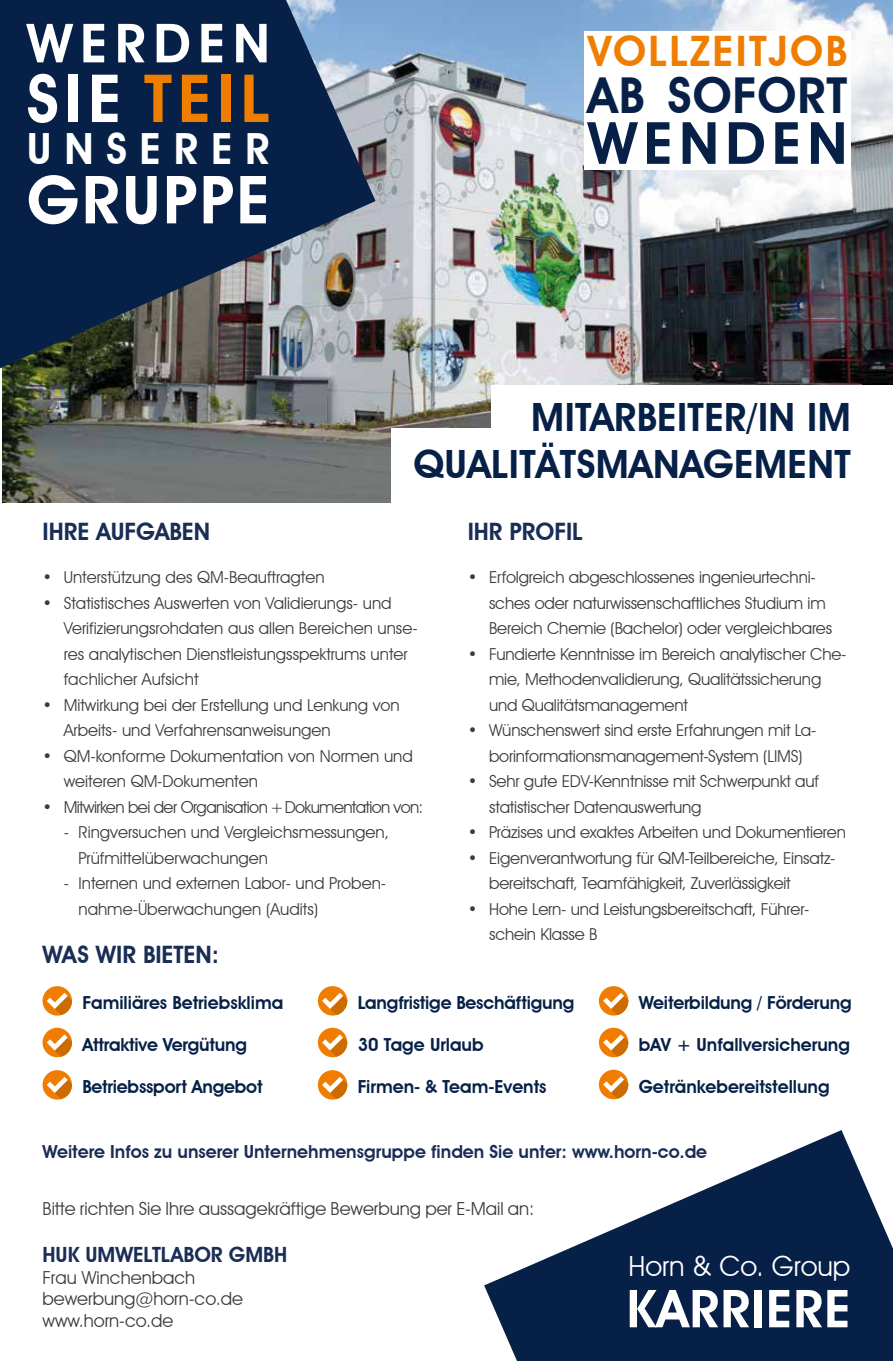
<style>
.page{position:relative;width:893px;height:1361px;background:#fff}
.page>*{position:absolute;margin:0;border:0;box-sizing:border-box;transform-origin:0 0}
.t1{font:600 66.6px "Avant Garde IT Cby BT";letter-spacing:.09em;color:#ef7d00}
.t2{font:600 66.6px "Avant Garde IT Cby BT";letter-spacing:.035em;color:#fff}
.t3{font:600 58.5px "Avant Garde IT Cby BT";letter-spacing:.11em;color:#062047}
.t4{font:600 54.15px "Avant Garde IT Cby BT";letter-spacing:.14em;color:#fff}
.t5{font:600 52.5px "Avant Garde IT Cby BT";letter-spacing:.02em;color:#fff}
.t6{font:600 49.5px "Avant Garde IT Cby BT";letter-spacing:.02em;color:#062047}
.t7{font:600 43.05px "Avant Garde IT Cby BT";letter-spacing:.295em;color:#fff}
.t8{font:600 42px "Avant Garde IT Cby BT";letter-spacing:.055em;color:#ef7d00}
.t9{font:600 39px/46.8px "Avant Garde IT Cby BT";letter-spacing:.01em;color:#062047;text-align:right}
.t10{font:27.75px "Avant Garde IT Cby BT";color:#fff}
.t11{font:600 24px "Avant Garde IT Cby BT";color:#1a2d55}
.t12{font:600 21px "Avant Garde IT Cby BT";color:#1a2d55}
.t13{font:600 18px "Avant Garde IT Cby BT";color:#062047}
.t14{font:18px/21.6px "Avant Garde IT Cby BT";color:#3c3c3b}
.t15{font:600 18px "Avant Garde IT Cby BT";color:#1a2d55}
.t16{font:16.5px/25.5px "Avant Garde IT Cby BT";letter-spacing:-.01em;color:#3c3c3b}
.t17{font:16.5px "Avant Garde IT Cby BT";letter-spacing:-.035em;color:#3c3c3b}
.s1{color:#fff}
</style>
<div class="page">
<img style="left:2px;top:0;width:891px;height:502px">
<svg style="left:0;top:0;width:376px;height:368px;fill:#062047"></svg>
<svg style="left:484px;top:1130px;width:409px;height:231px;fill:#062047"></svg>
<div style="left:584px;top:32px;width:267px;height:138px;background:#fff"></div>
<div style="left:492px;top:385px;width:401px;height:55px;background:#fff"></div>
<div style="left:392px;top:429px;width:501px;height:75px;background:#fff"></div>
<div style="left:43px;top:986px;width:29px;height:29px;background:#f07d00;border-radius:50%"></div>
<svg style="left:47px;top:993px;width:25px;height:22px"></svg>
<svg style="left:43px;top:1027px;width:29px;height:30px"></svg>
<svg style="left:47px;top:1034px;width:25px;height:22px"></svg>
<div style="left:43px;top:1070px;width:29px;height:29px;background:#f07d00;border-radius:50%"></div>
<svg style="left:47px;top:1077px;width:25px;height:22px"></svg>
<div style="left:599px;top:986px;width:29px;height:29px;background:#f07d00;border-radius:50%"></div>
<svg style="left:603px;top:993px;width:25px;height:22px"></svg>
<svg style="left:599px;top:1027px;width:29px;height:30px"></svg>
<svg style="left:603px;top:1034px;width:25px;height:22px"></svg>
<svg style="left:599px;top:1069px;width:29px;height:30px"></svg>
<svg style="left:603px;top:1076px;width:25px;height:22px"></svg>
<div style="left:318px;top:986px;width:29px;height:29px;background:#f07d00;border-radius:50%"></div>
<svg style="left:322px;top:993px;width:25px;height:22px"></svg>
<svg style="left:318px;top:1027px;width:29px;height:30px"></svg>
<svg style="left:322px;top:1034px;width:25px;height:22px"></svg>
<div style="left:318px;top:1070px;width:29px;height:29px;background:#f07d00;border-radius:50%"></div>
<svg style="left:322px;top:1077px;width:25px;height:22px"></svg>
<h3 class="t4" style="left:27px;top:11px;width:244px">WERDEN</h3>
<h1 class="t1" style="left:27px;top:58px;width:244px"><span class="s1">SIE</span> TEIL</h1>
<h3 class="t7" style="left:27px;top:122px;width:244px">UNSERER</h3>
<h1 class="t2" style="left:27px;top:160px;width:244px">GRUPPE</h1>
<h3 class="t8" style="left:588px;top:26px;width:261px">VOLLZEITJOB</h3>
<h3 class="t6" style="left:588px;top:65px;width:261px">AB SOFORT</h3>
<h2 class="t3" style="left:588px;top:108px;width:261px">WENDEN</h2>
<h3 class="t9" style="left:413px;top:394px;width:439px">MITARBEITER/IN IM<br>QUALITÄTSMANAGEMENT</h3>
<h3 class="t11" style="left:43px;top:517px;width:169px">IHRE AUFGABEN</h3>
<p class="t16" style="left:43px;top:565px;width:284px">• Unterstützung des QM-Beauftragten</p>
<p class="t16" style="left:64px;top:590px;width:355px;text-indent:-21px">• Statistisches Auswerten von Validierungs- und Verifizierungsrohdaten aus allen Bereichen unse&shy;res analytischen Dienstleistungsspektrums unter fachlicher Aufsicht</p>
<p class="t16" style="left:64px;top:692px;width:338px;text-indent:-21px">• Mitwirkung bei der Erstellung und Lenkung von<br>Arbeits- und Verfahrensanweisungen</p>
<p class="t16" style="left:64px;top:743px;width:351px;text-indent:-21px">• QM-konforme Dokumentation von Normen und weiteren QM-Dokumenten</p>
<p class="t17" style="left:43px;top:797px;width:382px">• Mitwirken bei der Organisation + Dokumentation von:</p>
<p class="t16" style="left:79px;top:819px;width:312px;text-indent:-15px">- Ringversuchen und Vergleichsmessungen,<br>Prüfmittelüberwachungen</p>
<p class="t16" style="left:79px;top:870px;width:309px;text-indent:-15px">- Internen und externen Labor- und Proben&shy;nahme-Überwachungen (Audits)</p>
<h3 class="t11" style="left:468px;top:517px;width:117px">IHR PROFIL</h3>
<p class="t16" style="left:489px;top:565px;width:345px;text-indent:-21px">• Erfolgreich abgeschlossenes ingenieurtechni&shy;sches oder naturwissenschaftliches Studium im<br>Bereich Chemie (Bachelor) oder vergleichbares</p>
<p class="t16" style="left:489px;top:641px;width:359px;text-indent:-21px">• Fundierte Kenntnisse im Bereich analytischer Che&shy;mie, Methodenvalidierung, Qualitätssicherung und Qualitätsmanagement</p>
<p class="t16" style="left:468px;top:718px;width:350px;text-align:center">• Wünschenswert sind erste Erfahrungen mit La&shy;borinformationsmanagement-System (LIMS)</p>
<p class="t16" style="left:489px;top:769px;width:331px;text-indent:-21px">• Sehr gute EDV-Kenntnisse mit Schwerpunkt auf statistischer Datenauswertung</p>
<p class="t16" style="left:468px;top:819px;width:380px">• Präzises und exaktes Arbeiten und Dokumentieren</p>
<p class="t16" style="left:489px;top:845px;width:348px;text-indent:-21px">• Eigenverantwortung für QM-Teilbereiche, Einsatz&shy;bereitschaft, Teamfähigkeit, Zuverlässigkeit</p>
<p class="t16" style="left:489px;top:896px;width:322px;text-indent:-21px">• Hohe Lern- und Leistungsbereitschaft, Führer&shy;schein Klasse B</p>
<h3 class="t11" style="left:43px;top:940px;width:178px">WAS WIR BIETEN:</h3>
<p class="t13" style="left:82px;top:991px;width:202px">Familiäres Betriebsklima</p>
<p class="t13" style="left:82px;top:1033px;width:166px">Attraktive Vergütung</p>
<p class="t13" style="left:82px;top:1075px;width:182px">Betriebssport Angebot</p>
<p class="t13" style="left:358px;top:991px;width:218px">Langfristige Beschäftigung</p>
<p class="t13" style="left:358px;top:1033px;width:127px">30 Tage Urlaub</p>
<p class="t13" style="left:358px;top:1075px;width:190px">Firmen- &amp; Team-Events</p>
<p class="t13" style="left:639px;top:991px;width:214px">Weiterbildung / Förderung</p>
<p class="t13" style="left:639px;top:1033px;width:213px">bAV + Unfallversicherung</p>
<p class="t13" style="left:639px;top:1075px;width:192px">Getränkebereitstellung</p>
<p class="t15" style="left:43px;top:1141px;width:666px">Weitere Infos zu unserer Unternehmensgruppe finden Sie unter: www.horn-co.de</p>
<p class="t14" style="left:43px;top:1198px;width:493px">Bitte richten Sie Ihre aussagekräftige Bewerbung per E-Mail an:</p>
<p class="t12" style="left:43px;top:1242px;width:246px">HUK UMWELTLABOR GMBH</p>
<p class="t14" style="left:43px;top:1266px;width:202px">Frau Winchenbach bewerbung@horn-co.de www.horn-co.de</p>
<h3 class="t10" style="left:628px;top:1249px;width:224px">Horn &amp; Co. Group</h3>
<h3 class="t5" style="left:627px;top:1277px;width:225px">KARRIERE</h3>
</div>
